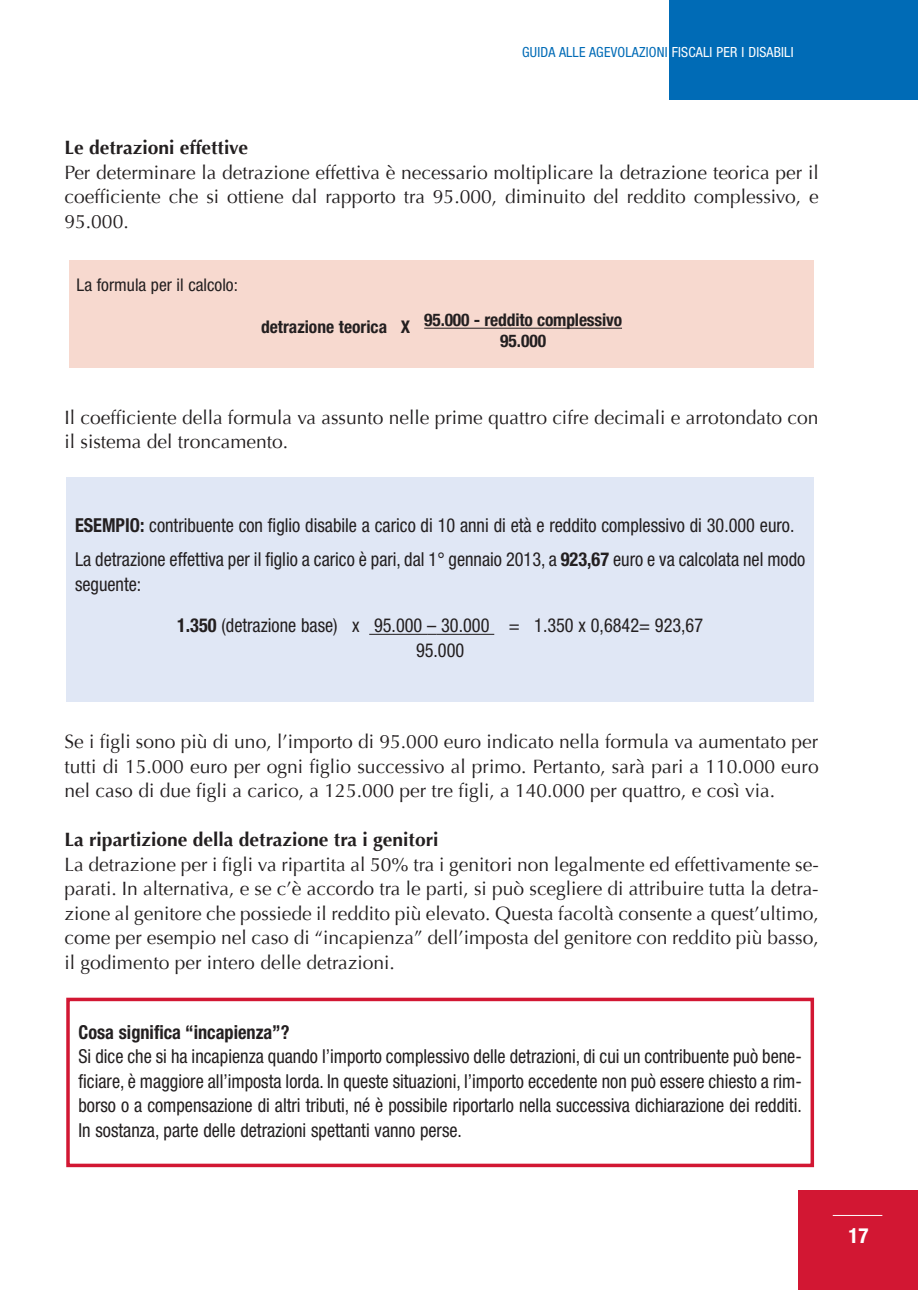
<style>
.page{position:relative;width:918px;height:1290px;background:#fff}
.page>*{position:absolute;margin:0;border:0;box-sizing:border-box;transform-origin:0 0}
.t1{font:700 condensed 21px "Helvetica Neue";color:#fff}
.t2{font:19.25px/24.5px "Optima";color:#231f20;text-align:justify}
.t3{font:condensed 19.25px/24.5px "Helvetica Neue";color:#231f20;scale:.95 1}
.t4{font:700 19.25px "Optima";color:#231f20}
.t5{font:700 condensed 19.25px "Helvetica Neue";color:#231f20;scale:.95 1}
.t6{font:700 condensed 17.5px/21px "Helvetica Neue";letter-spacing:-.01em;color:#231f20}
.t7{font:condensed 17.5px "Helvetica Neue";color:#231f20}
.t8{font:condensed 14px "Helvetica Neue";letter-spacing:.015em;color:#006bb6}
.s1{color:#fff}
.s2{font-weight:700}
</style>
<div class="page">
<div style="left:70px;top:261px;width:743px;height:107px;background:#f7d9cf"></div>
<hr style="left:424px;top:328px;width:198px;height:1px;background:#231f20">
<div style="left:66px;top:477px;width:748px;height:224px;background:#e0e7f5"></div>
<hr style="left:369px;top:634px;width:58px;height:1px;background:#231f20">
<hr style="left:436px;top:634px;width:58px;height:1px;background:#231f20">
<div style="left:66px;top:998px;width:748px;height:169px;border:4px solid #d21733"></div>
<div style="left:799px;top:1190px;width:119px;height:100px;background:#d21733"></div>
<div style="left:670px;top:0;width:248px;height:99px;background:#006bb6"></div>
<hr style="left:832px;top:1215px;width:50px;height:1px;background:#fff">
<p class="t8" style="left:522px;top:47px;width:273px">GUIDA ALLE AGEVOLAZIONI <span class="s1">FISCALI PER I DISABILI</span></p>
<p class="t4" style="left:64px;top:136px;width:185px">Le detrazioni effettive</p>
<p class="t2" style="left:64px;top:160px;width:756px">Per determinare la detrazione effettiva è necessario moltiplicare la detrazione teorica per il coefficiente che si ottiene dal rapporto tra 95.000, diminuito del reddito complessivo, e 95.000.</p>
<p class="t7" style="left:77px;top:278px;width:163px">La formula per il calcolo:</p>
<p class="t6" style="left:500px;top:311px;width:124px;text-indent:-239px">detrazione teorica X 95.000 - reddito complessivo<br>95.000</p>
<p class="t2" style="left:64px;top:405px;width:755px">Il coefficiente della formula va assunto nelle prime quattro cifre decimali e arrotondato con il sistema del troncamento.</p>
<p class="t3" style="left:75px;top:510px;width:770px;line-height:34.5px"><span class="s2">ESEMPIO:</span> contribuente con figlio disabile a carico di 10 anni di età e reddito complessivo di 30.000 euro.<br>La detrazione effettiva per il figlio a carico è pari, dal 1° gennaio 2013, a <span class="s2">923,67</span> euro e va calcolata nel modo</p>
<p class="t3" style="left:75px;top:573px;width:71px">seguente:</p>
<p class="t3" style="left:177px;top:615px;width:555px;text-align:center"><span class="s2">1.350</span> (detrazione base) x 95.000 – 30.000 = 1.350 x 0,6842= 923,67<br>95.000</p>
<p class="t2" style="left:64px;top:730px;width:756px">Se i figli sono più di uno, l’importo di 95.000 euro indicato nella formula va aumentato per tutti di 15.000 euro per ogni figlio successivo al primo. Pertanto, sarà pari a 110.000 euro nel caso di due figli a carico, a 125.000 per tre figli, a 140.000 per quattro, e così via.</p>
<p class="t4" style="left:64px;top:828px;width:375px">La ripartizione della detrazione tra i genitori</p>
<p class="t2" style="left:64px;top:852px;width:756px">La detrazione per i figli va ripartita al 50% tra i genitori non legalmente ed effettivamente se&shy;parati. In alternativa, e se c’è accordo tra le parti, si può scegliere di attribuire tutta la detra&shy;zione al genitore che possiede il reddito più elevato. Questa facoltà consente a quest’ultimo, come per esempio nel caso di “incapienza” dell’imposta del genitore con reddito più basso, il godimento per intero delle detrazioni.</p>
<p class="t5" style="left:78px;top:1025px;width:224px">Cosa significa “incapienza”?</p>
<p class="t3" style="left:78px;top:1045px;width:763px;text-align:justify">Si dice che si ha incapienza quando l’importo complessivo delle detrazioni, di cui un contribuente può bene&shy;ficiare, è maggiore all’imposta lorda. In queste situazioni, l’importo eccedente non può essere chiesto a rim&shy;borso o a compensazione di altri tributi, né è possibile riportarlo nella successiva dichiarazione dei redditi.<br>In sostanza, parte delle detrazioni spettanti vanno perse.</p>
<p class="t1" style="left:848px;top:1227px;width:22px">17</p>
</div>
